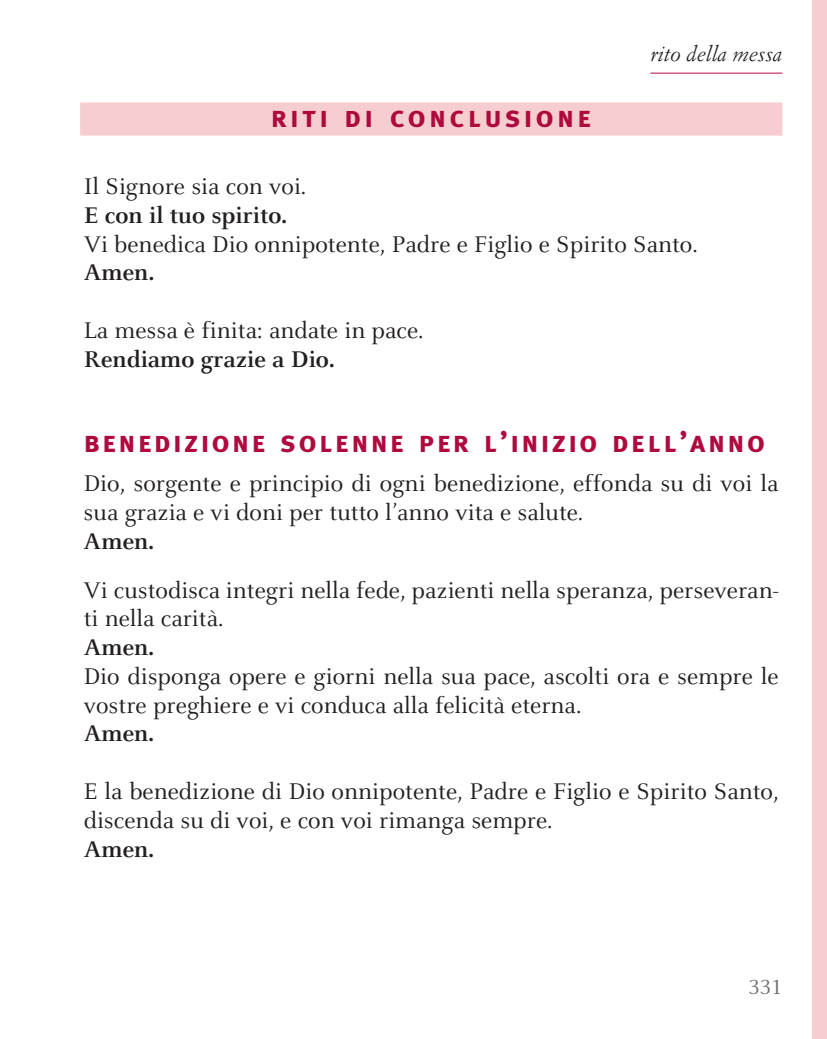
<style>
.page{position:relative;width:827px;height:1039px;background:#fff}
.page>*{position:absolute;margin:0;border:0;box-sizing:border-box;transform-origin:0 0}
.t1{font:30px "Meta Bold Caps";letter-spacing:.08em;color:#af0a3d}
.t2{font:30px "Meta Bold Caps";letter-spacing:.11em;color:#af0a3d}
.t3{font:25px/28.8px "Celeste";color:#231f20}
.t4{font:700 25px "Celeste";color:#231f20}
.t5{font:22.5px "Celeste Caps";color:#6c6d70}
.t6{font:italic 21.25px "Simoncini Garamond";color:#231f20}
</style>
<div class="page">
<div style="left:811px;top:0;width:15px;height:1039px;background:#f6ced0"></div>
<hr style="left:650px;top:73px;width:132px;height:1px;background:#af0a3d">
<div style="left:80px;top:102px;width:702px;height:34px;background:#f6ced0"></div>
<p class="t2" style="left:271px;top:99px;width:321px">riti di conclusione</p>
<p class="t6" style="left:650px;top:41px;width:133px">rito della messa</p>
<p class="t3" style="left:84px;top:173px;width:224px">Il Signore sia con voi.</p>
<p class="t4" style="left:84px;top:202px;width:205px">E con il tuo spirito.</p>
<p class="t3" style="left:84px;top:230px;width:615px">Vi benedica Dio onnipotente, Padre e Figlio e Spirito Santo.</p>
<p class="t4" style="left:84px;top:259px;width:72px">Amen.</p>
<p class="t3" style="left:84px;top:317px;width:341px">La messa è finita: andate in pace.</p>
<p class="t4" style="left:84px;top:346px;width:252px">Rendiamo grazie a Dio.</p>
<p class="t1" style="left:84px;top:424px;width:682px">benedizione solenne per l’inizio dell’anno</p>
<p class="t3" style="left:84px;top:470px;width:696px">Dio, sorgente e principio di ogni benedizione, effonda su di voi la sua grazia e vi doni per tutto l’anno vita e salute.</p>
<p class="t4" style="left:84px;top:528px;width:72px">Amen.</p>
<p class="t3" style="left:84px;top:576px;width:696px">Vi custodisca integri nella fede, pazienti nella speranza, perseveran&shy;ti nella carità.</p>
<p class="t4" style="left:84px;top:634px;width:72px">Amen.</p>
<p class="t3" style="left:84px;top:663px;width:696px">Dio disponga opere e giorni nella sua pace, ascolti ora e sempre le vostre preghiere e vi conduca alla felicità eterna.</p>
<p class="t4" style="left:84px;top:720px;width:72px">Amen.</p>
<p class="t3" style="left:84px;top:778px;width:696px">E la benedizione di Dio onnipotente, Padre e Figlio e Spirito Santo, discenda su di voi, e con voi rimanga sempre.</p>
<p class="t4" style="left:84px;top:835px;width:72px">Amen.</p>
<p class="t5" style="left:748px;top:976px;width:35px">331</p>
</div>
